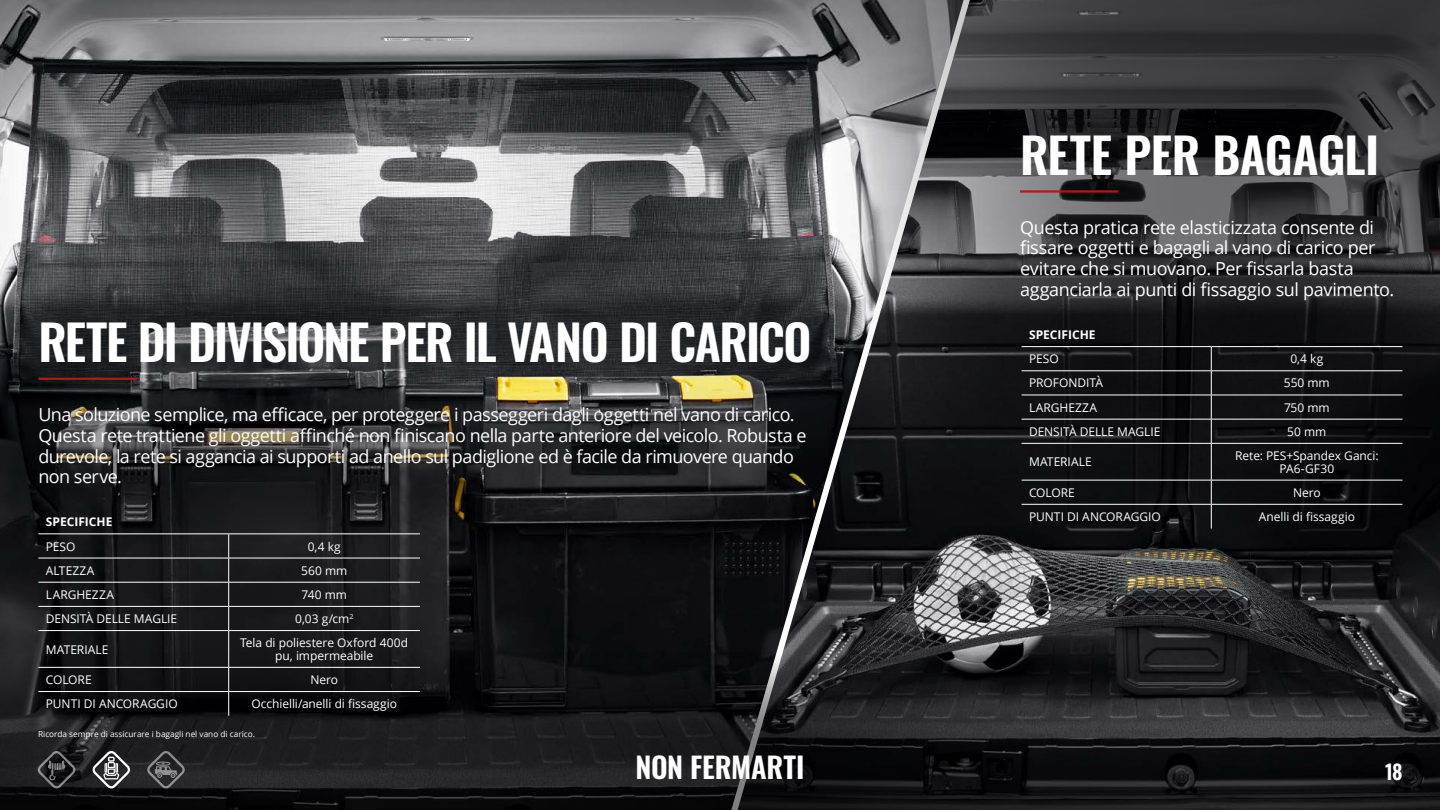
<style>
.page{position:relative;width:1440px;height:810px;background:#fff}
.page>*{position:absolute;margin:0;border:0;box-sizing:border-box;transform-origin:0 0}
.HDL_INT{font:600 48.75px "Oswald";letter-spacing:-.03em;color:#fff}
.HDL_INT-2{font:600 48.75px "Oswald";letter-spacing:-.01em;color:#fff}
.t1{font:600 28.88px "Oswald";letter-spacing:-.005em;color:#fff}
.t2{font:600 20.25px "Oswald";color:#fff}
.Bodycopy{font:18px/20.9px "Open Sans";letter-spacing:-.025em;color:#fff}
.Table_BC_center{font:12px/12.6px "Open Sans";letter-spacing:-.005em;color:#fff;text-align:center}
.Table_of_Contents{font:12px "Open Sans";color:#fff}
.Table_HL{font:700 12px "Open Sans";color:#fff}
.Captions{font:8.25px "Open Sans";color:#fff}
</style>
<div class="page">
<img style="left:0;top:0;width:715px;height:652px">
<img style="left:987px;top:567px;width:453px;height:85px">
<svg style="left:715px;top:0;width:272px;height:652px;background:#49494c"></svg>
<img style="left:855px;top:0;width:585px;height:567px">
<img style="left:0;top:652px;width:1440px;height:158px">
<svg style="left:0;top:370px;width:597px;height:172px;background:#272727"></svg>
<hr style="left:38px;top:533px;width:191px;height:1px;background:#fff">
<hr style="left:229px;top:533px;width:191px;height:1px;background:#fff">
<hr style="left:38px;top:558px;width:191px;height:1px;background:#fff">
<hr style="left:229px;top:558px;width:191px;height:1px;background:#fff">
<hr style="left:38px;top:582px;width:191px;height:1px;background:#fff">
<hr style="left:229px;top:582px;width:191px;height:1px;background:#fff">
<hr style="left:38px;top:606px;width:191px;height:1px;background:#fff">
<hr style="left:229px;top:606px;width:191px;height:1px;background:#fff">
<svg style="left:228px;top:534px;width:1px;height:96px"></svg>
<hr style="left:38px;top:630px;width:191px;height:1px;background:#fff">
<hr style="left:229px;top:630px;width:191px;height:1px;background:#fff">
<hr style="left:228px;top:631px;width:1px;height:36px;background:#fff">
<hr style="left:38px;top:667px;width:191px;height:1px;background:#fff">
<hr style="left:229px;top:667px;width:191px;height:1px;background:#fff">
<hr style="left:38px;top:691px;width:191px;height:1px;background:#fff">
<hr style="left:229px;top:691px;width:191px;height:1px;background:#fff">
<svg style="left:228px;top:668px;width:1px;height:48px"></svg>
<hr style="left:1022px;top:346px;width:189px;height:1px;background:#fff">
<hr style="left:1211px;top:346px;width:191px;height:1px;background:#fff">
<hr style="left:1022px;top:370px;width:189px;height:1px;background:#fff">
<hr style="left:1211px;top:370px;width:191px;height:1px;background:#fff">
<hr style="left:1022px;top:395px;width:189px;height:1px;background:#fff">
<hr style="left:1211px;top:395px;width:191px;height:1px;background:#fff">
<hr style="left:1022px;top:419px;width:189px;height:1px;background:#fff">
<hr style="left:1211px;top:419px;width:191px;height:1px;background:#fff">
<svg style="left:1211px;top:347px;width:1px;height:96px"></svg>
<hr style="left:1022px;top:443px;width:189px;height:1px;background:#fff">
<hr style="left:1211px;top:443px;width:191px;height:1px;background:#fff">
<hr style="left:1211px;top:444px;width:1px;height:36px;background:#fff">
<hr style="left:1022px;top:480px;width:189px;height:1px;background:#fff">
<hr style="left:1211px;top:480px;width:191px;height:1px;background:#fff">
<hr style="left:1022px;top:504px;width:189px;height:1px;background:#fff">
<hr style="left:1211px;top:504px;width:191px;height:1px;background:#fff">
<svg style="left:1211px;top:480px;width:1px;height:48px"></svg>
<svg style="left:38px;top:751px;width:38px;height:37px"></svg>
<svg style="left:93px;top:750px;width:37px;height:38px"></svg>
<svg style="left:147px;top:750px;width:38px;height:38px"></svg>
<hr style="left:38px;top:378px;width:99px;height:2px;background:#b61615">
<hr style="left:1020px;top:190px;width:98px;height:3px;background:#b61615">
<p class="HDL_INT-2" style="left:1020px;top:130px;width:361px">RETE PER BAGAGLI</p>
<p class="HDL_INT" style="left:38px;top:317px;width:775px">RETE DI DIVISIONE PER IL VANO DI CARICO</p>
<p class="Bodycopy" style="left:38px;top:403px;width:770px">Una soluzione semplice, ma efficace, per proteggere i passeggeri dagli oggetti nel vano di carico.<br>Questa rete trattiene gli oggetti affinché non finiscano nella parte anteriore del veicolo. Robusta e durevole, la rete si aggancia ai supporti ad anello sul padiglione ed è facile da rimuovere quando non serve.</p>
<p class="Table_HL" style="left:46px;top:514px;width:68px">SPECIFICHE</p>
<p class="Table_of_Contents" style="left:46px;top:538px;width:31px">PESO</p>
<p class="Table_BC_center" style="left:308px;top:540px;width:35px">0,4 kg</p>
<p class="Table_of_Contents" style="left:46px;top:562px;width:50px">ALTEZZA</p>
<p class="Table_BC_center" style="left:301px;top:564px;width:48px">560 mm</p>
<p class="Table_of_Contents" style="left:46px;top:586px;width:70px">LARGHEZZA</p>
<p class="Table_BC_center" style="left:302px;top:588px;width:47px">740 mm</p>
<p class="Table_of_Contents" style="left:46px;top:610px;width:133px">DENSITÀ DELLE MAGLIE</p>
<p class="Table_BC_center" style="left:295px;top:612px;width:60px">0,03 g/cm<sup>2</sup></p>
<p class="Table_of_Contents" style="left:46px;top:641px;width:64px">MATERIALE</p>
<p class="Table_BC_center" style="left:240px;top:636px;width:170px">Tela di poliestere Oxford 400d pu, impermeabile</p>
<p class="Table_of_Contents" style="left:46px;top:671px;width:47px">COLORE</p>
<p class="Table_BC_center" style="left:310px;top:673px;width:29px">Nero</p>
<p class="Table_of_Contents" style="left:46px;top:696px;width:133px">PUNTI DI ANCORAGGIO</p>
<p class="Table_BC_center" style="left:252px;top:697px;width:147px">Occhielli/anelli di fissaggio</p>
<p class="Captions" style="left:38px;top:728px;width:218px">Ricorda sempre di assicurare i bagagli nel vano di carico.</p>
<p class="Bodycopy" style="left:1020px;top:216px;width:376px">Questa pratica rete elasticizzata consente di fissare oggetti e bagagli al vano di carico per evitare che si muovano. Per fissarla basta agganciarla ai punti di fissaggio sul pavimento.</p>
<p class="Table_HL" style="left:1029px;top:326px;width:68px">SPECIFICHE</p>
<p class="Table_of_Contents" style="left:1029px;top:351px;width:31px">PESO</p>
<p class="Table_BC_center" style="left:1290px;top:352px;width:35px">0,4 kg</p>
<p class="Table_of_Contents" style="left:1029px;top:375px;width:75px">PROFONDITÀ</p>
<p class="Table_BC_center" style="left:1284px;top:377px;width:47px">550 mm</p>
<p class="Table_of_Contents" style="left:1029px;top:399px;width:70px">LARGHEZZA</p>
<p class="Table_BC_center" style="left:1284px;top:401px;width:47px">750 mm</p>
<p class="Table_of_Contents" style="left:1029px;top:423px;width:133px">DENSITÀ DELLE MAGLIE</p>
<p class="Table_BC_center" style="left:1287px;top:425px;width:41px">50 mm</p>
<p class="Table_of_Contents" style="left:1029px;top:454px;width:64px">MATERIALE</p>
<p class="Table_BC_center" style="left:1235px;top:449px;width:145px">Rete: PES+Spandex Ganci:<br>PA6-GF30</p>
<p class="Table_of_Contents" style="left:1029px;top:484px;width:47px">COLORE</p>
<p class="Table_BC_center" style="left:1293px;top:486px;width:29px">Nero</p>
<p class="Table_of_Contents" style="left:1029px;top:508px;width:133px">PUNTI DI ANCORAGGIO</p>
<p class="Table_BC_center" style="left:1259px;top:510px;width:98px">Anelli di fissaggio</p>
<h2 class="t1" style="left:636px;top:752px;width:170px">NON FERMARTI</h2>
<p class="t2" style="left:1385px;top:761px;width:19px">18</p>
</div>
